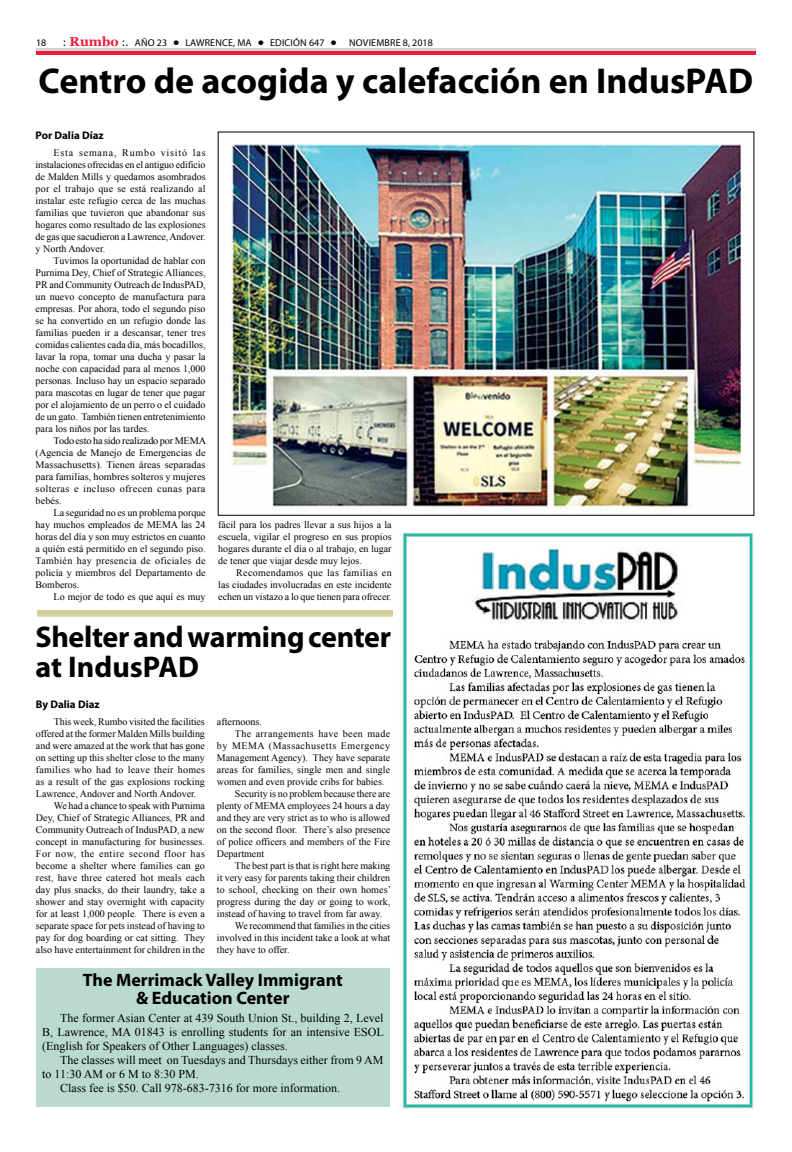
<style>
.page{position:relative;width:792px;height:1152px;background:#fff}
.page>*{position:absolute;margin:0;border:0;box-sizing:border-box;transform-origin:0 0}
.t1{font:700 36px "Myriad Pro";color:#000}
.t2{font:700 30px/30px "Myriad Pro";letter-spacing:-.01em;color:#000}
.t3{font:700 18px/18px "Myriad Pro";color:#000;text-align:center}
.t4{font:12px/14px "Times New Roman";color:#000;text-align:justify}
.t5{font:700 11px "Myriad Pro";color:#000}
.t6{font:10px/12px "Times New Roman";color:#000;text-align:justify}
.t7{font:10px "Myriad Pro";letter-spacing:.02em;color:#000}
.t8{font:10px "Times New Roman";letter-spacing:.025em;color:#000}
.t9{font:10px "Times New Roman";letter-spacing:.045em;color:#000}
.t10{font:10px "Times New Roman";letter-spacing:.05em;color:#000}
.t11{font:10px "Times New Roman";letter-spacing:.04em;color:#000}
.s1{font-family:"Tahoma"}
.s2{font-family:"Georgia";font-weight:700;font-size:13px;color:#ed1a3b}
.s3{font-family:"Tahoma";font-weight:700}
</style>
<div class="page">
<div style="left:36px;top:50px;width:720px;height:5px;background:#ed1a3b"></div>
<hr style="left:36px;top:48px;width:720px;height:2px;background:#d1d3d4">
<svg style="left:37px;top:610px;width:356px;height:7px;background:#d8d2a0"></svg>
<img style="left:402px;top:528px;width:353px;height:581px">
<img style="left:230px;top:144px;width:517px;height:370px">
<div style="left:36px;top:969px;width:353px;height:138px;background:#badacf"></div>
<p class="t7" style="left:36px;top:36px;width:12px">18</p>
<p class="t7" style="left:63px;top:36px;width:371px"><span class="s1">:</span> <span class="s2">Rumbo</span> <span class="s1">:.</span> AÑO 23 <span class="s3">•</span> LAWRENCE, MA <span class="s3">•</span> EDICIÓN 647 <span class="s3">•</span> NOVIEMBRE 8, 2018</p>
<h1 class="t1" style="left:39px;top:57px;width:716px">Centro de acogida y calefacción en IndusPAD</h1>
<p class="t5" style="left:36px;top:128px;width:70px">Por Dalia Díaz</p>
<p class="t6" style="left:36px;top:146px;width:171px;text-indent:18px">Esta semana, Rumbo visitó las instalaciones ofrecidas en el antiguo edificio de Malden Mills y quedamos asombrados por el trabajo que se está realizando al instalar este refugio cerca de las muchas familias que tuvieron que abandonar sus hogares como resultado de las explosiones de gas que sacudieron a Lawrence, Andover. y North Andover.</p>
<p class="t6" style="left:36px;top:254px;width:172px;text-indent:18px">Tuvimos la oportunidad de hablar con Purnima Dey, Chief of Strategic Alliances, PR and Community Outreach de IndusPAD, un nuevo concepto de manufactura para empresas. Por ahora, todo el segundo piso se ha convertido en un refugio donde las familias pueden ir a descansar, tener tres comidas calientes cada día, más bocadillos, lavar la ropa, tomar una ducha y pasar la noche con capacidad para al menos 1,000 personas. Incluso hay un espacio separado para mascotas en lugar de tener que pagar por el alojamiento de un perro o el cuidado de un gato. También tienen entretenimiento para los niños por las tardes.</p>
<p class="t6" style="left:36px;top:434px;width:172px;text-indent:18px">Todo esto ha sido realizado por MEMA (Agencia de Manejo de Emergencias de Massachusetts). Tienen áreas separadas para familias, hombres solteros y mujeres solteras e incluso ofrecen cunas para bebés.</p>
<p class="t6" style="left:36px;top:506px;width:172px;text-indent:18px">La seguridad no es un problema porque hay muchos empleados de MEMA las 24 horas del día y son muy estrictos en cuanto a quién está permitido en el segundo piso.<br>También hay presencia de oficiales de policía y miembros del Departamento de Bomberos.</p>
<p class="t6" style="left:54px;top:590px;width:153px">Lo mejor de todo es que aquí es muy</p>
<p class="t6" style="left:218px;top:518px;width:175px">fácil para los padres llevar a sus hijos a la escuela, vigilar el progreso en sus propios hogares durante el día o al trabajo, en lugar de tener que viajar desde muy lejos.</p>
<p class="t6" style="left:218px;top:566px;width:175px;text-indent:18px">Recomendamos que las familias en las ciudades involucradas en este incidente echen un vistazo a lo que tienen para ofrecer.</p>
<h2 class="t2" style="left:36px;top:620px;width:357px">Shelter and warming center at IndusPAD</h2>
<p class="t5" style="left:36px;top:697px;width:65px">By Dalia Diaz</p>
<p class="t6" style="left:54px;top:715px;width:152px">This week, Rumbo visited the facilities</p>
<p class="t6" style="left:36px;top:727px;width:171px">offered at the former Malden Mills building</p>
<p class="t6" style="left:36px;top:739px;width:171px">and were amazed at the work that has gone</p>
<p class="t6" style="left:36px;top:751px;width:171px">on setting up this shelter close to the many</p>
<p class="t8" style="left:36px;top:763px;width:171px">families who had to leave their homes</p>
<p class="t6" style="left:36px;top:775px;width:170px">as a result of the gas explosions rocking</p>
<p class="t6" style="left:36px;top:787px;width:162px">Lawrence, Andover and North Andover.</p>
<p class="t6" style="left:54px;top:799px;width:152px">We had a chance to speak with Purnima</p>
<p class="t6" style="left:36px;top:811px;width:170px">Dey, Chief of Strategic Alliances, PR and</p>
<p class="t6" style="left:36px;top:823px;width:170px">Community Outreach of IndusPAD, a new</p>
<p class="t6" style="left:36px;top:835px;width:171px">concept in manufacturing for businesses.</p>
<p class="t9" style="left:36px;top:847px;width:171px">For now, the entire second floor has</p>
<p class="t6" style="left:36px;top:859px;width:171px">become a shelter where families can go</p>
<p class="t6" style="left:36px;top:871px;width:170px">rest, have three catered hot meals each</p>
<p class="t6" style="left:36px;top:883px;width:171px">day plus snacks, do their laundry, take a</p>
<p class="t6" style="left:36px;top:895px;width:171px">shower and stay overnight with capacity</p>
<p class="t6" style="left:36px;top:907px;width:171px">for at least 1,000 people. There is even a</p>
<p class="t6" style="left:36px;top:919px;width:171px">separate space for pets instead of having to</p>
<p class="t6" style="left:36px;top:931px;width:170px">pay for dog boarding or cat sitting. They</p>
<p class="t6" style="left:36px;top:943px;width:171px">also have entertainment for children in the</p>
<p class="t6" style="left:217px;top:716px;width:47px">afternoons.</p>
<p class="t11" style="left:235px;top:727px;width:157px">The arrangements have been made</p>
<p class="t10" style="left:217px;top:739px;width:175px">by MEMA (Massachusetts Emergency</p>
<p class="t6" style="left:217px;top:752px;width:175px">Management Agency). They have separate</p>
<p class="t6" style="left:217px;top:764px;width:175px">areas for families, single men and single</p>
<p class="t6" style="left:217px;top:776px;width:169px">women and even provide cribs for babies.</p>
<p class="t6" style="left:235px;top:788px;width:157px">Security is no problem because there are</p>
<p class="t6" style="left:217px;top:800px;width:175px">plenty of MEMA employees 24 hours a day</p>
<p class="t6" style="left:217px;top:812px;width:175px">and they are very strict as to who is allowed</p>
<p class="t6" style="left:217px;top:824px;width:175px">on the second floor. There’s also presence</p>
<p class="t6" style="left:217px;top:836px;width:175px">of police officers and members of the Fire</p>
<p class="t6" style="left:217px;top:848px;width:49px">Department</p>
<p class="t6" style="left:235px;top:860px;width:157px">The best part is that is right here making</p>
<p class="t6" style="left:217px;top:872px;width:175px">it very easy for parents taking their children</p>
<p class="t6" style="left:217px;top:884px;width:176px">to school, checking on their own homes’</p>
<p class="t6" style="left:217px;top:896px;width:175px">progress during the day or going to work,</p>
<p class="t6" style="left:217px;top:908px;width:167px">instead of having to travel from far away.</p>
<p class="t6" style="left:235px;top:920px;width:157px">We recommend that families in the cities</p>
<p class="t6" style="left:217px;top:932px;width:175px">involved in this incident take a look at what</p>
<p class="t6" style="left:217px;top:944px;width:74px">they have to offer.</p>
<h3 class="t3" style="left:83px;top:970px;width:261px">The Merrimack Valley Immigrant &amp; Education Center</h3>
<p class="t4" style="left:42px;top:1011px;width:343px;text-indent:18px">The former Asian Center at 439 South Union St., building 2, Level B, Lawrence, MA 01843 is enrolling students for an intensive ESOL (English for Speakers of Other Languages) classes.</p>
<p class="t4" style="left:60px;top:1053px;width:325px">The classes will meet on Tuesdays and Thursdays either from 9 AM</p>
<p class="t4" style="left:42px;top:1067px;width:158px">to 11:30 AM or 6 M to 8:30 PM.</p>
<p class="t4" style="left:60px;top:1081px;width:281px">Class fee is $50. Call 978-683-7316 for more information.</p>
</div>
